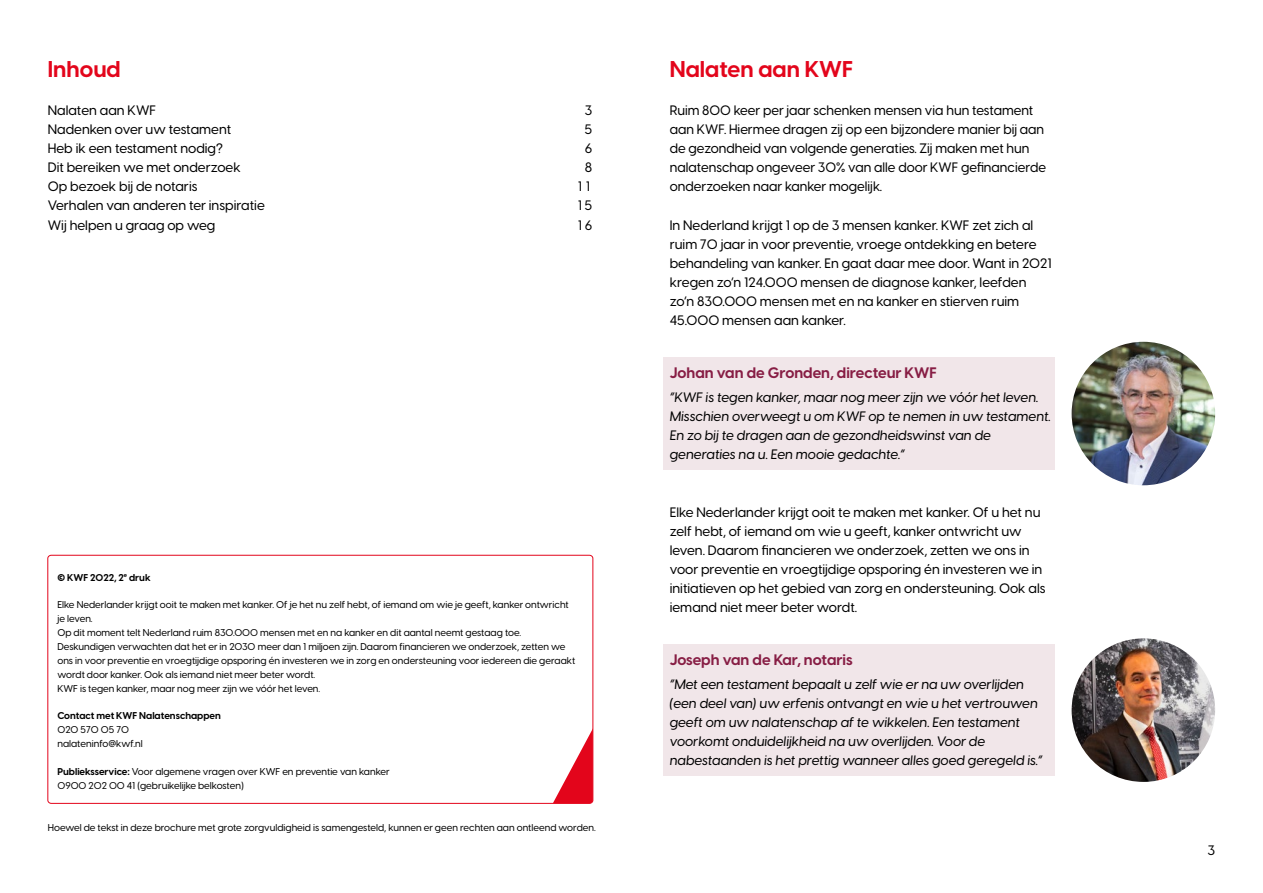
<style>
.page{position:relative;width:1263px;height:893px;background:#fff}
.page>*{position:absolute;margin:0;border:0;box-sizing:border-box;transform-origin:0 0}
.t1{font:700 22.5px "Visby CF";color:#e3051b}
.t2{font:700 15px "Visby CF";color:#871d44}
.t3{font:500 13.5px/19.2px "Visby CF";color:#000}
.t4{font:italic 500 13.5px/19.2px "Visby CF";color:#000}
.t5{font:500 9.75px/13.8px "Visby CF";color:#000}
.t6{font:700 9.75px "Visby CF";color:#000}
.s1{font-weight:700}
</style>
<div class="page">
<div style="left:663px;top:357px;width:391px;height:113px;background:#f1e6e9"></div>
<div style="left:663px;top:644px;width:391px;height:132px;background:#f1e6e9"></div>
<img style="left:1071px;top:342px;width:144px;height:143px;border-radius:72px">
<img style="left:1071px;top:638px;width:144px;height:144px;border-radius:72px">
<svg style="left:553px;top:732px;width:40px;height:71px"></svg>
<div style="left:47px;top:555px;width:546px;height:249px;border:1px solid #e3051b;border-radius:3px"></div>
<h1 class="t1" style="left:48px;top:54px;width:74px">Inhoud</h1>
<p class="t3" style="left:48px;top:100px;width:110px">Nalaten aan KWF</p>
<p class="t3" style="left:584px;top:100px;width:11px">3</p>
<p class="t3" style="left:48px;top:120px;width:185px">Nadenken over uw testament</p>
<p class="t3" style="left:584px;top:120px;width:11px">5</p>
<p class="t3" style="left:48px;top:139px;width:176px">Heb ik een testament nodig?</p>
<p class="t3" style="left:584px;top:139px;width:11px">6</p>
<p class="t3" style="left:48px;top:158px;width:194px">Dit bereiken we met onderzoek</p>
<p class="t3" style="left:584px;top:158px;width:11px">8</p>
<p class="t3" style="left:48px;top:177px;width:151px">Op bezoek bij de notaris</p>
<p class="t3" style="left:576px;top:177px;width:19px">11</p>
<p class="t3" style="left:48px;top:196px;width:218px">Verhalen van anderen ter inspiratie</p>
<p class="t3" style="left:576px;top:196px;width:19px">15</p>
<p class="t3" style="left:48px;top:215px;width:169px">Wij helpen u graag op weg</p>
<p class="t3" style="left:576px;top:215px;width:19px">16</p>
<p class="t6" style="left:57px;top:571px;width:95px">© KWF 2022, 2<sup>e</sup> druk</p>
<p class="t5" style="left:57px;top:598px;width:519px">Elke Nederlander krijgt ooit te maken met kanker. Of je het nu zelf hebt, of iemand om wie je geeft, kanker ontwricht je leven.<br>Op dit moment telt Nederland ruim 830.000 mensen met en na kanker en dit aantal neemt gestaag toe.<br>Deskundigen verwachten dat het er in 2030 meer dan 1 miljoen zijn. Daarom financieren we onderzoek, zetten we ons in voor preventie en vroegtijdige opsporing én investeren we in zorg en ondersteuning voor iedereen die geraakt wordt door kanker. Ook als iemand niet meer beter wordt.<br>KWF is tegen kanker, maar nog meer zijn we vóór het leven.</p>
<p class="t6" style="left:57px;top:710px;width:165px">Contact met KWF Nalatenschappen</p>
<p class="t5" style="left:57px;top:723px;width:87px">020 570 05 70 nalateninfo@kwf.nl</p>
<p class="t5" style="left:57px;top:765px;width:334px"><span class="s1">Publieksservice:</span> Voor algemene vragen over KWF en preventie van kanker<br>0900 202 00 41 (gebruikelijke belkosten)</p>
<p class="t5" style="left:48px;top:820px;width:549px">Hoewel de tekst in deze brochure met grote zorgvuldigheid is samengesteld, kunnen er geen rechten aan ontleend worden.</p>
<h1 class="t1" style="left:670px;top:54px;width:185px">Nalaten aan KWF</h1>
<p class="t3" style="left:670px;top:100px;width:378px">Ruim 800 keer per jaar schenken mensen via hun testament aan KWF. Hiermee dragen zij op een bijzondere manier bij aan de gezondheid van volgende generaties. Zij maken met hun nalatenschap ongeveer 30% van alle door KWF gefinancierde onderzoeken naar kanker mogelijk.</p>
<p class="t3" style="left:670px;top:215px;width:384px">In Nederland krijgt 1 op de 3 mensen kanker. KWF zet zich al ruim 70 jaar in voor preventie, vroege ontdekking en betere behandeling van kanker. En gaat daar mee door. Want in 2021 kregen zo’n 124.000 mensen de diagnose kanker, leefden zo’n 830.000 mensen met en na kanker en stierven ruim 45.000 mensen aan kanker.</p>
<p class="t2" style="left:670px;top:363px;width:269px">Johan van de Gronden, directeur KWF</p>
<p class="t4" style="left:670px;top:388px;width:383px">“KWF is tegen kanker, maar nog meer zijn we vóór het leven.<br>Misschien overweegt u om KWF op te nemen in uw testament.<br>En zo bij te dragen aan de gezondheidswinst van de generaties na u. Een mooie gedachte.”</p>
<p class="t3" style="left:670px;top:502px;width:377px">Elke Nederlander krijgt ooit te maken met kanker. Of u het nu zelf hebt, of iemand om wie u geeft, kanker ontwricht uw leven. Daarom financieren we onderzoek, zetten we ons in voor preventie en vroegtijdige opsporing én investeren we in initiatieven op het gebied van zorg en ondersteuning. Ook als iemand niet meer beter wordt.</p>
<p class="t2" style="left:670px;top:650px;width:184px">Joseph van de Kar, notaris</p>
<p class="t4" style="left:670px;top:675px;width:374px">“Met een testament bepaalt u zelf wie er na uw overlijden (een deel van) uw erfenis ontvangt en wie u het vertrouwen geeft om uw nalatenschap af te wikkelen. Een testament voorkomt onduidelijkheid na uw overlijden. Voor de nabestaanden is het prettig wanneer alles goed geregeld is.”</p>
<p class="t3" style="left:1207px;top:840px;width:9px">3</p>
</div>
